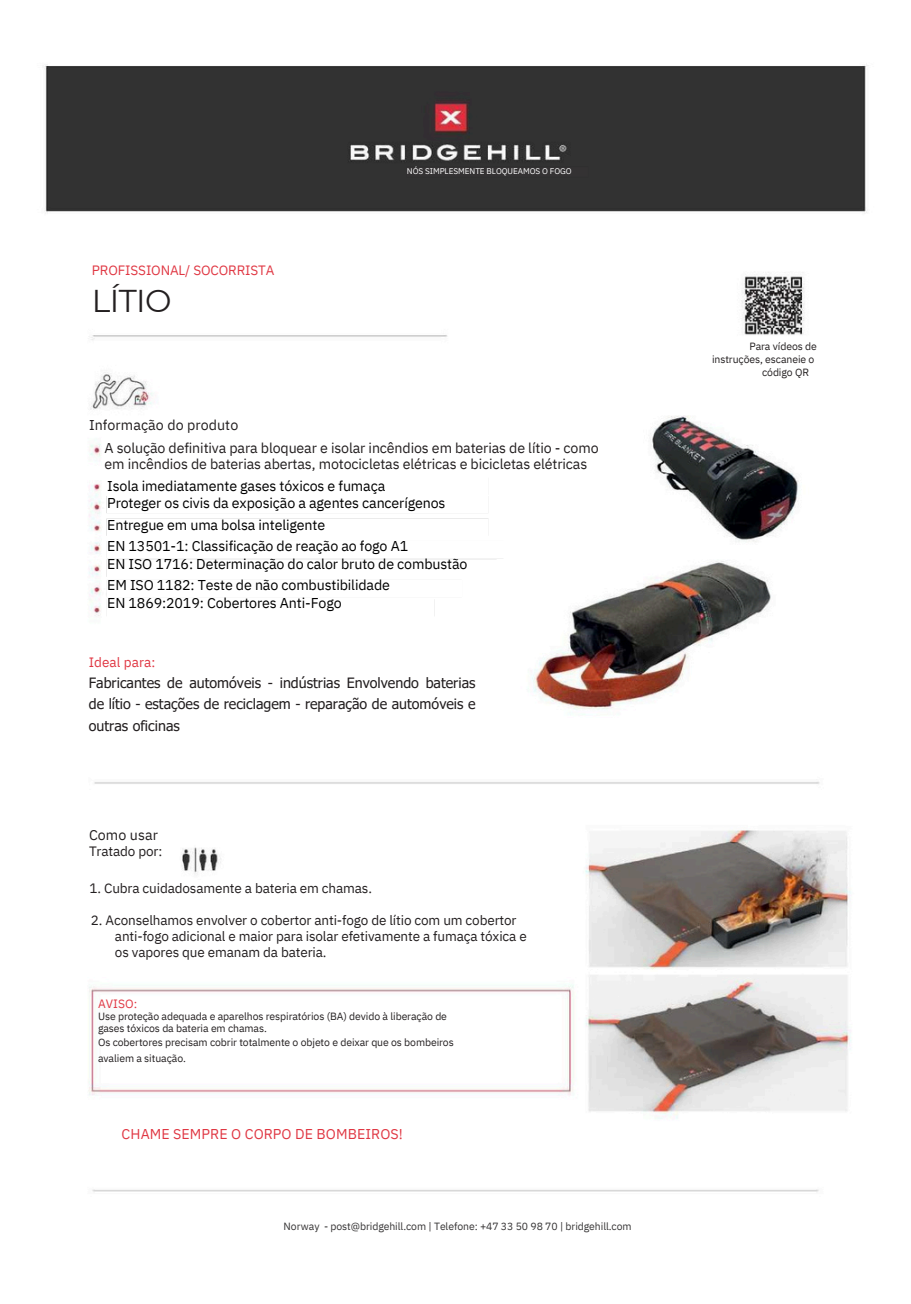
<style>
.page{position:relative;width:911px;height:1304px;background:#fff}
.page>*{position:absolute;margin:0;border:0;box-sizing:border-box;transform-origin:0 0}
.t1{font:31.5px "Montserrat";letter-spacing:-.02em;color:#231f20}
.t2{font:14.25px/16.8px "IBM Plex Sans";letter-spacing:-.01em;color:#000}
.t3{font:14.25px/15.8px "IBM Plex Sans";letter-spacing:-.01em;color:#231f20}
.t4{font:14.25px/21.3px "Tahoma";color:#231f20;text-align:justify}
.t5{font:14.25px "IBM Plex Sans";letter-spacing:.005em;color:#e03743}
.t6{font:13.5px/15.8px "IBM Plex Sans";letter-spacing:-.01em;color:#231f20}
.t7{font:13.5px "IBM Plex Sans";letter-spacing:-.01em;color:#e03743}
.t8{font:12px "IBM Plex Sans";letter-spacing:.005em;color:#e03743}
.t9{font:10.5px/11.2px "IBM Plex Sans";letter-spacing:-.01em;color:#231f20}
.t10{font:10.5px "IBM Plex Sans";letter-spacing:-.01em;color:#353334}
.t11{font:8.25px "IBM Plex Sans";letter-spacing:-.01em;color:#fff}
</style>
<div class="page">
<img style="left:44px;top:64px;width:825px;height:1128px">
<img style="left:99px;top:470px;width:411px;height:153px">
<div style="left:397px;top:160px;width:200px;height:24px;background:#323232"></div>
<p class="t7" style="left:92px;top:261px;width:184px">PROFISSIONAL/ SOCORRISTA</p>
<p class="t1" style="left:92px;top:282px;width:81px">LÍTIO</p>
<h2 class="t3" style="left:89px;top:417px;width:151px">Informação do produto</h2>
<p class="t11" style="left:407px;top:166px;width:166px">NÓS SIMPLESMENTE BLOQUEAMOS O FOGO</p>
<h2 class="t3" style="left:104px;top:440px;width:495px">A solução definitiva para bloquear e isolar incêndios em baterias de lítio - como em incêndios de baterias abertas, motocicletas elétricas e bicicletas elétricas</h2>
<h2 class="t2" style="left:107px;top:477px;width:340px">Isola imediatamente gases tóxicos e fumaça<br>Proteger os civis da exposição a agentes cancerígenos</h2>
<h2 class="t2" style="left:107px;top:514px;width:302px;line-height:21.3px">Entregue em uma bolsa inteligente<br>EN 13501-1: Classificação de reação ao fogo A1</h2>
<h2 class="t2" style="left:107px;top:554px;width:362px;line-height:20.2px">EN ISO 1716: Determinação do calor bruto de combustão<br>EM ISO 1182: Teste de não combustibilidade</h2>
<h2 class="t2" style="left:107px;top:594px;width:236px">EN 1869:2019: Cobertores Anti-Fogo</h2>
<h3 class="t7" style="left:89px;top:653px;width:68px">Ideal para:</h3>
<h3 class="t4" style="left:89px;top:672px;width:388px">Fabricantes de automóveis - indústrias Envolvendo baterias de lítio - estações de reciclagem - reparação de automóveis e outras oficinas</h3>
<h2 class="t3" style="left:89px;top:827px;width:70px">Como usar</h2>
<h2 class="t6" style="left:89px;top:843px;width:75px">Tratado por:</h2>
<h2 class="t6" style="left:89px;top:880px;width:284px">1. Cubra cuidadosamente a bateria em chamas.</h2>
<h4 class="t6" style="left:91px;top:912px;width:427px">2. Aconselhamos envolver o cobertor anti-fogo de lítio com um cobertor</h4>
<h4 class="t6" style="left:115px;top:928px;width:413px">anti-fogo adicional e maior para isolar efetivamente a fumaça tóxica e os vapores que emanam da bateria.</h4>
<h4 class="t8" style="left:98px;top:996px;width:41px">AVISO:</h4>
<p class="t9" style="left:98px;top:1011px;width:350px">Use proteção adequada e aparelhos respiratórios (BA) devido à liberação de gases tóxicos da bateria em chamas.</p>
<p class="t9" style="left:98px;top:1034px;width:357px;line-height:15.8px">Os cobertores precisam cobrir totalmente o objeto e deixar que os bombeiros avaliem a situação.</p>
<h2 class="t5" style="left:122px;top:1124px;width:282px">CHAME SEMPRE O CORPO DE BOMBEIROS!</h2>
<h1 class="t10" style="left:283px;top:1220px;width:349px">Norway - post@bridgehill.com | Telefone: +47 33 50 98 70 | bridgehill.com</h1>
<h2 class="t9" style="left:711px;top:340px;width:106px;line-height:12.3px;text-align:right">Para vídeos de instruções, escaneie o</h2>
<h2 class="t9" style="left:761px;top:366px;width:48px">código QR</h2>
</div>
